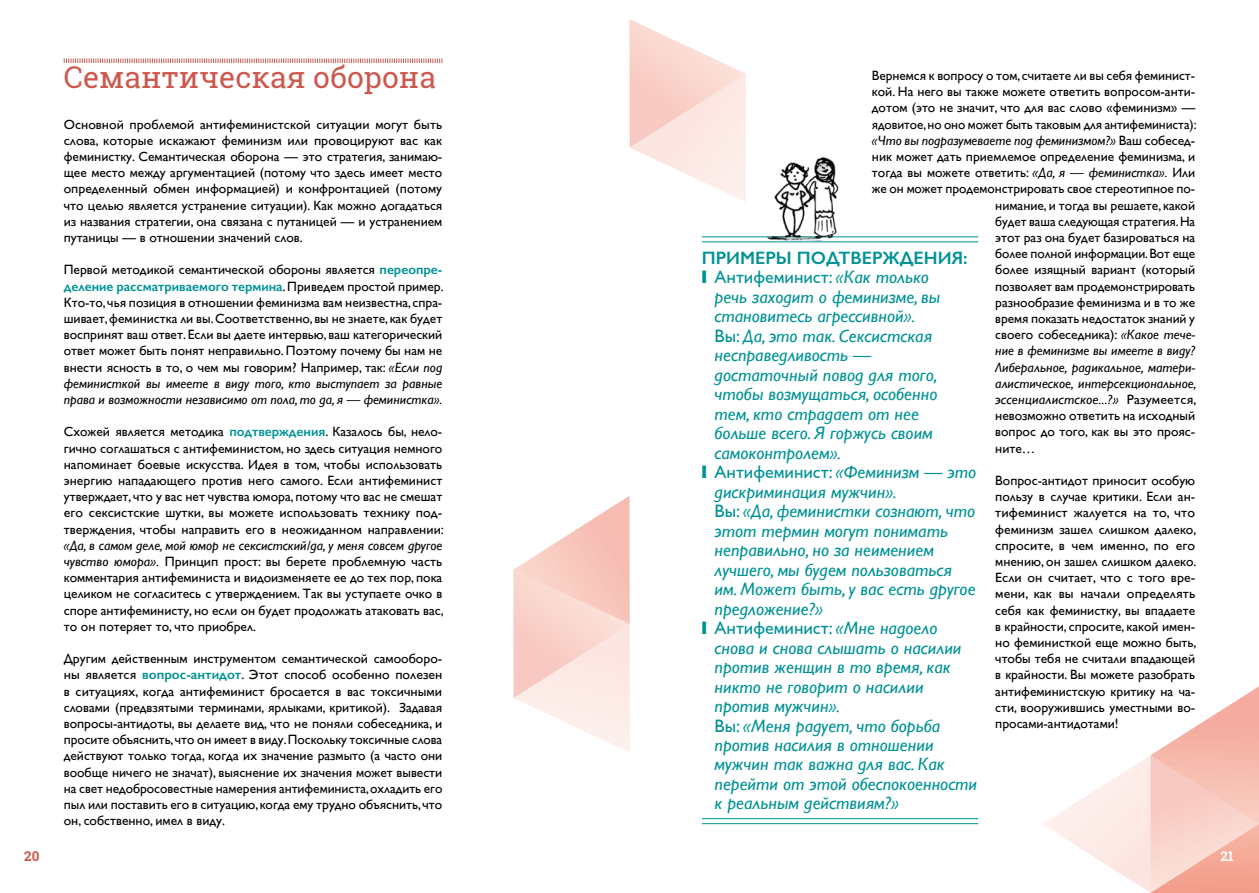
<style>
.page{position:relative;width:1259px;height:893px;background:#fff}
.page>*{position:absolute;margin:0;border:0;box-sizing:border-box;transform-origin:0 0}
.t1{font:30px "Roboto Slab";color:#cc594d}
.t2{font:italic 18px "Gill Sans";color:#009295}
.t3{font:18px "Gill Sans";color:#009295}
.t4{font:600 18px "Gill Sans";color:#009295}
.t5{font:13.5px/16.2px "Gill Sans";color:#000;text-align:justify}
.t6{font:italic 13.5px "Gill Sans";color:#000}
.t7{font:700 13.5px "Roboto Slab";color:#cc594d}
.t8{font:700 13.5px "Roboto Slab";color:#fff}
.s1{font-weight:600;color:#009295}
.s2{font-style:italic}
.s3{font-style:normal}
</style>
<div class="page">
<svg style="left:1043px;top:686px;width:216px;height:207px"></svg>
<svg style="left:64px;top:58px;width:378px;height:5px"></svg>
<hr style="left:702px;top:236px;width:276px;height:1px;background:#009295">
<hr style="left:702px;top:241px;width:276px;height:1px;background:#009295">
<hr style="left:702px;top:818px;width:276px;height:1px;background:#009295">
<hr style="left:702px;top:823px;width:276px;height:1px;background:#009295">
<svg style="left:629px;top:19px;width:117px;height:183px"></svg>
<svg style="left:513px;top:496px;width:117px;height:256px"></svg>
<img style="left:766px;top:162px;width:31px;height:80px">
<img style="left:797px;top:157px;width:49px;height:86px">
<h1 class="t1" style="left:64px;top:57px;width:373px">Семантическая оборона</h1>
<p class="t5" style="left:64px;top:116px;width:380px">Основной проблемой антифеминистской ситуации могут быть слова, которые искажают феминизм или провоцируют вас как феминистку. Семантическая оборона — это стратегия, занимаю&shy;щее место между аргументацией (потому что здесь имеет место определенный обмен информацией) и конфронтацией (потому что целью является устранение ситуации). Как можно догадаться из названия стратегии, она связана с путаницей — и устранением путаницы — в отношении значений слов.</p>
<p class="t5" style="left:64px;top:262px;width:381px">Первой методикой семантической обороны является <span class="s1">переопре&shy;деление рассматриваемого термина</span>. Приведем простой пример.<br>Кто-то, чья позиция в отношении феминизма вам неизвестна, спра&shy;шивает, феминистка ли вы. Соответственно, вы не знаете, как будет воспринят ваш ответ. Если вы даете интервью, ваш категорический ответ может быть понят неправильно. Поэтому почему бы нам не внести ясность в то, о чем мы говорим? Например, так: <span class="s2">«Если под феминисткой вы имеете в виду того, кто выступает за равные права и возможности независимо от пола, то да, я — феминистка».</span></p>
<p class="t5" style="left:64px;top:424px;width:381px;text-align:left">Схожей является методика <span class="s1">подтверждения</span>. Казалось бы, нело&shy;гично соглашаться с антифеминистом, но здесь ситуация немного напоминает боевые искусства. Идея в том, чтобы использовать энергию нападающего против него самого. Если антифеминист утверждает, что у вас нет чувства юмора, потому что вас не смешат его сексистские шутки, вы можете использовать технику под&shy;тверждения, чтобы направить его в неожиданном направлении:</p>
<p class="t5" style="left:64px;top:537px;width:381px"><span class="s2">«Да, в самом деле, мой юмор не сексистский/да, у меня совсем другое чувство юмора».</span> Принцип прост: вы берете проблемную часть комментария антифеминиста и видоизменяете ее до тех пор, пока целиком не согласитесь с утверждением. Так вы уступаете очко в споре антифеминисту, но если он будет продолжать атаковать вас, то он потеряет то, что приобрел.</p>
<p class="t5" style="left:64px;top:650px;width:380px">Другим действенным инструментом семантической самооборо&shy;ны является <span class="s1">вопрос-антидот</span>. Этот способ особенно полезен в ситуациях, когда антифеминист бросается в вас токсичными словами (предвзятыми терминами, ярлыками, критикой). Задавая вопросы-антидоты, вы делаете вид, что не поняли собеседника, и просите объяснить, что он имеет в виду. Поскольку токсичные слова действуют только тогда, когда их значение размыто (а часто они вообще ничего не значат), выяснение их значения может вывести на свет недобросовестные намерения антифеминиста, охладить его пыл или поставить его в ситуацию, когда ему трудно объяснить, что он, собственно, имел в виду.</p>
<p class="t5" style="left:872px;top:67px;width:325px">Вернемся к вопросу о том, считаете ли вы себя феминист-</p>
<p class="t5" style="left:872px;top:83px;width:325px">кой. На него вы также можете ответить вопросом-анти-</p>
<p class="t5" style="left:872px;top:100px;width:325px">дотом (это не значит, что для вас слово «феминизм» —</p>
<p class="t5" style="left:872px;top:116px;width:326px">ядовитое, но оно может быть таковым для антифеминиста):</p>
<p class="t6" style="left:872px;top:133px;width:325px">«Что вы подразумеваете под феминизмом?» <span class="s3">Ваш собесед-</span></p>
<p class="t5" style="left:872px;top:148px;width:325px">ник может дать приемлемое определение феминизма, и</p>
<p class="t5" style="left:872px;top:164px;width:325px">тогда вы можете ответить: <span class="s2">«Да, я — феминистка».</span> Или</p>
<p class="t5" style="left:872px;top:181px;width:325px">же он может продемонстрировать свое стереотипное по-</p>
<p class="t5" style="left:995px;top:197px;width:201px">нимание, и тогда вы решаете, какой</p>
<p class="t5" style="left:995px;top:213px;width:201px">будет ваша следующая стратегия. На</p>
<p class="t5" style="left:995px;top:229px;width:201px">этот раз она будет базироваться на</p>
<p class="t5" style="left:995px;top:245px;width:201px">более полной информации. Вот еще</p>
<p class="t5" style="left:995px;top:262px;width:201px">более изящный вариант (который</p>
<p class="t5" style="left:995px;top:278px;width:201px">позволяет вам продемонстрировать</p>
<p class="t5" style="left:995px;top:294px;width:201px">разнообразие феминизма и в то же</p>
<p class="t5" style="left:995px;top:310px;width:201px">время показать недостаток знаний у</p>
<p class="t5" style="left:995px;top:326px;width:201px">своего собеседника): <span class="s2">«Какое тече-</span></p>
<p class="t6" style="left:995px;top:343px;width:201px">ние в феминизме вы имеете в виду?</p>
<p class="t6" style="left:995px;top:359px;width:201px">Либеральное, радикальное, матери-</p>
<p class="t6" style="left:995px;top:376px;width:203px">алистическое, интерсекциональное,</p>
<p class="t6" style="left:995px;top:392px;width:203px">эссенциалистское...?» <span class="s3">Разумеется,</span></p>
<p class="t5" style="left:995px;top:407px;width:201px">невозможно ответить на исходный</p>
<p class="t5" style="left:995px;top:424px;width:201px">вопрос до того, как вы это прояс-</p>
<p class="t5" style="left:995px;top:440px;width:42px">ните…</p>
<p class="t5" style="left:995px;top:472px;width:203px">Вопрос-антидот приносит особую пользу в случае критики. Если ан&shy;тифеминист жалуется на то, что феминизм зашел слишком далеко, спросите, в чем именно, по его мнению, он зашел слишком далеко.<br>Если он считает, что с того вре&shy;мени, как вы начали определять себя как феминистку, вы впадаете в крайности, спросите, какой имен&shy;но феминисткой еще можно быть, чтобы тебя не считали впадающей в крайности. Вы можете разобрать антифеминистскую критику на ча&shy;сти, вооружившись уместными во&shy;просами-антидотами!</p>
<h2 class="t4" style="left:702px;top:247px;width:267px">ПРИМЕРЫ ПОДТВЕРЖДЕНИЯ:</h2>
<h2 class="t3" style="left:702px;top:266px;width:229px">❙ Антифеминист: <span class="s2">«Как только</span></h2>
<h2 class="t2" style="left:714px;top:286px;width:227px">речь заходит о феминизме, вы</h2>
<h2 class="t2" style="left:714px;top:306px;width:202px">становитесь агрессивной».</h2>
<h2 class="t2" style="left:714px;top:325px;width:219px"><span class="s3">Вы:</span> Да, это так. Сексистская</h2>
<h2 class="t2" style="left:714px;top:345px;width:158px">несправедливость —</h2>
<h2 class="t2" style="left:714px;top:364px;width:224px">достаточный повод для того,</h2>
<h2 class="t2" style="left:714px;top:384px;width:224px">чтобы возмущаться, особенно</h2>
<h2 class="t2" style="left:714px;top:403px;width:206px">тем, кто страдает от нее</h2>
<h2 class="t2" style="left:714px;top:423px;width:220px">больше всего. Я горжусь своим</h2>
<h2 class="t2" style="left:714px;top:442px;width:128px">самоконтролем».</h2>
<h2 class="t3" style="left:702px;top:461px;width:276px">❙ Антифеминист: <span class="s2">«Феминизм — это</span></h2>
<h2 class="t2" style="left:714px;top:481px;width:184px">дискриминация мужчин».</h2>
<h2 class="t2" style="left:714px;top:501px;width:262px"><span class="s3">Вы:</span> «Да, феминистки сознают, что</h2>
<h2 class="t2" style="left:714px;top:520px;width:235px">этот термин могут понимать</h2>
<h2 class="t2" style="left:714px;top:540px;width:221px">неправильно, но за неимением</h2>
<h2 class="t2" style="left:714px;top:559px;width:239px">лучшего, мы будем пользоваться</h2>
<h2 class="t2" style="left:714px;top:579px;width:262px">им. Может быть, у вас есть другое</h2>
<h2 class="t2" style="left:714px;top:598px;width:110px">предложение?»</h2>
<h2 class="t3" style="left:702px;top:617px;width:237px">❙ Антифеминист: <span class="s2">«Мне надоело</span></h2>
<h2 class="t2" style="left:714px;top:637px;width:248px">снова и снова слышать о насилии</h2>
<h2 class="t2" style="left:714px;top:657px;width:238px">против женщин в то время, как</h2>
<h2 class="t2" style="left:714px;top:676px;width:211px">никто не говорит о насилии</h2>
<h2 class="t2" style="left:714px;top:696px;width:127px">против мужчин».</h2>
<h2 class="t2" style="left:714px;top:715px;width:227px"><span class="s3">Вы:</span> «Меня радует, что борьба</h2>
<h2 class="t2" style="left:714px;top:735px;width:221px">против насилия в отношении</h2>
<h2 class="t2" style="left:714px;top:754px;width:232px">мужчин так важна для вас. Как</h2>
<h2 class="t2" style="left:714px;top:774px;width:264px">перейти от этой обеспокоенности</h2>
<h2 class="t2" style="left:714px;top:793px;width:186px">к реальным действиям?»</h2>
<p class="t7" style="left:24px;top:847px;width:17px">20</p>
<p class="t8" style="left:1220px;top:847px;width:15px">21</p>
</div>
